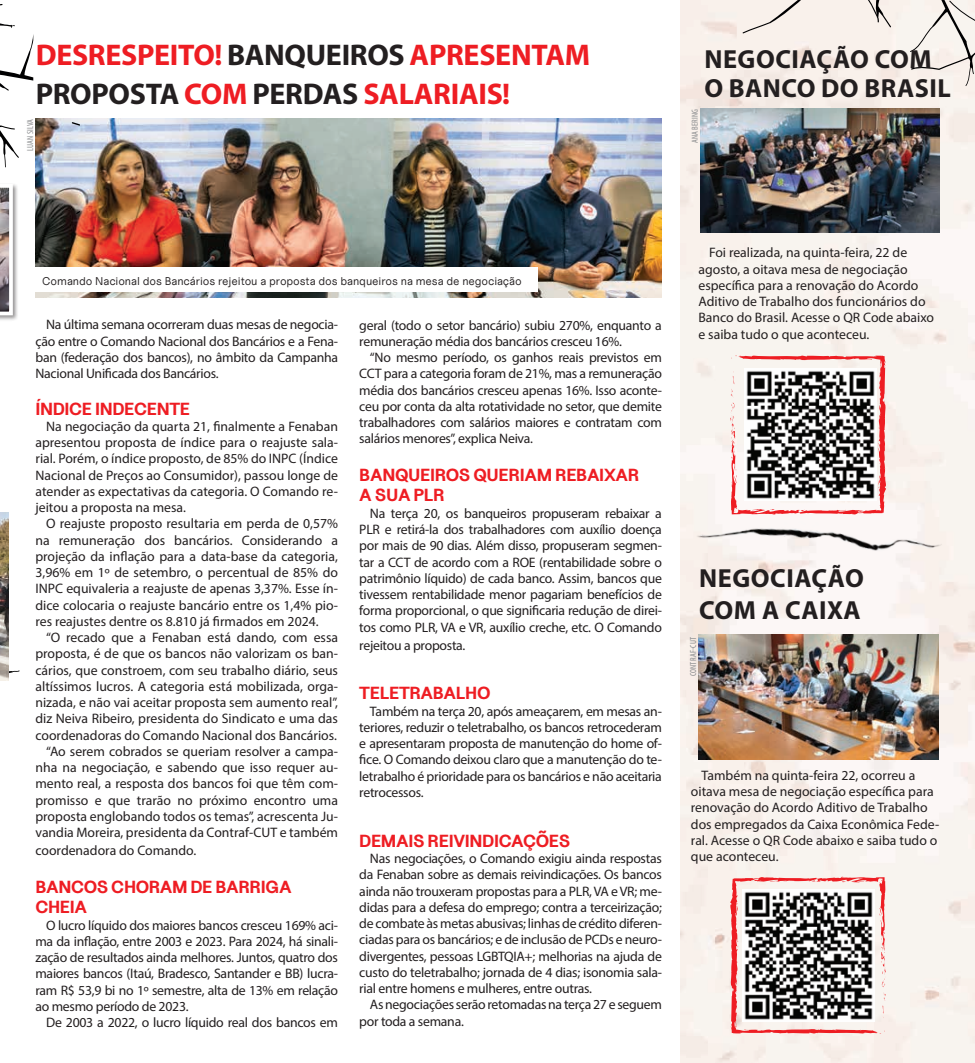
<style>
.page{position:relative;width:975px;height:1063px;background:#fff}
.page>*{position:absolute;margin:0;border:0;box-sizing:border-box;transform-origin:0 0}
.t1{font:700 30px/38.8px "Myriad Pro";letter-spacing:-.01em;color:#ee1d23}
.t2{font:700 26.25px/32.5px "Myriad Pro";letter-spacing:.02em;color:#231f20}
.t3{font:17.5px/20.1px "Uncut Sans Bold";letter-spacing:-.02em;color:#ee1d23}
.t4{font:13.75px/16.2px "Myriad Pro";color:#231f20;text-align:justify}
.t5{font:13.75px/16.2px "Myriad Pro";letter-spacing:-.02em;color:#231f20}
.t6{font:11.25px "Uncut Sans Regular";letter-spacing:-.01em;color:#231f20}
.t7{font:condensed 8.75px "Myriad Pro";letter-spacing:.02em;color:#898b8d}
.s1{color:#231f20}
</style>
<div class="page">
<div style="left:680px;top:0;width:294px;height:1063px;background:#f8f4ef"></div>
<img style="left:680px;top:479px;width:272px;height:117px">
<img style="left:35px;top:119px;width:627px;height:179px">
<div style="left:32px;top:267px;width:505px;height:24px;background:#fff"></div>
<svg style="left:729px;top:876px;width:157px;height:159px"></svg>
<svg style="left:730px;top:355px;width:156px;height:160px"></svg>
<svg style="left:742px;top:0;width:232px;height:161px"></svg>
<svg style="left:76px;top:211px;width:4px;height:3px"></svg>
<svg style="left:72px;top:122px;width:8px;height:4px"></svg>
<svg style="left:9px;top:670px;width:11px;height:3px"></svg>
<div style="left:0;top:183px;width:19px;height:139px;background:#231f20;opacity:.49"></div>
<svg style="left:0;top:4px;width:33px;height:311px"></svg>
<img style="left:0;top:513px;width:9px;height:168px">
<img style="left:700px;top:108px;width:239px;height:125px">
<img style="left:699px;top:634px;width:239px;height:125px">
<h1 class="t1" style="left:36px;top:35px;width:556px">DESRESPEITO! <span class="s1">BANQUEIROS</span> APRESENTAM<br><span class="s1">PROPOSTA</span> COM <span class="s1">PERDAS</span> SALARIAIS!</h1>
<h2 class="t2" style="left:704px;top:44px;width:248px;line-height:28.5px">NEGOCIAÇÃO COM<br>O BANCO DO BRASIL</h2>
<p class="t7" style="left:25px;top:151px;width:33px;rotate:-90deg">LUAN SILVA</p>
<p class="t7" style="left:689px;top:143px;width:36px;rotate:-90deg">ANA BERING</p>
<p class="t6" style="left:42px;top:274px;width:481px">Comando Nacional dos Bancários rejeitou a proposta dos banqueiros na mesa de negociação</p>
<p class="t4" style="left:35px;top:317px;width:304px;text-indent:11px">Na última semana ocorreram duas mesas de negocia&shy;ção entre o Comando Nacional dos Bancários e a Fena&shy;ban (federação dos bancos), no âmbito da Campanha Nacional Unificada dos Bancários.</p>
<p class="t3" style="left:35px;top:398px;width:156px">ÍNDICE INDECENTE</p>
<p class="t4" style="left:35px;top:418px;width:304px;text-indent:11px">Na negociação da quarta 21, finalmente a Fenaban apresentou proposta de índice para o reajuste sala&shy;rial. Porém, o índice proposto, de 85% do INPC (Índice Nacional de Preços ao Consumidor), passou longe de atender as expectativas da categoria. O Comando re&shy;jeitou a proposta na mesa.</p>
<p class="t4" style="left:35px;top:515px;width:304px;text-indent:11px">O reajuste proposto resultaria em perda de 0,57% na remuneração dos bancários. Considerando a projeção da inflação para a data-base da categoria, 3,96% em 1º de setembro, o percentual de 85% do INPC equivaleria a reajuste de apenas 3,37%. Esse ín&shy;dice colocaria o reajuste bancário entre os 1,4% pio&shy;res reajustes dentre os 8.810 já firmados em 2024.</p>
<p class="t4" style="left:35px;top:629px;width:304px;text-align:right">“O recado que a Fenaban está dando, com essa proposta, é de que os bancos não valorizam os ban&shy;cários, que constroem, com seu trabalho diário, seus altíssimos lucros. A categoria está mobilizada, orga&shy;nizada, e não vai aceitar proposta sem aumento real”, diz Neiva Ribeiro, presidenta do Sindicato e uma das coordenadoras do Comando Nacional dos Bancários. “Ao serem cobrados se queriam resolver a campa&shy;nha na negociação, e sabendo que isso requer au&shy;mento real, a resposta dos bancos foi que têm com&shy;promisso e que trarão no próximo encontro uma proposta englobando todos os temas”, acrescenta Ju&shy;vandia Moreira, presidenta da Contraf-CUT e também</p>
<p class="t4" style="left:35px;top:842px;width:162px">coordenadora do Comando.</p>
<p class="t3" style="left:35px;top:877px;width:258px">BANCOS CHORAM DE BARRIGA<br>CHEIA</p>
<p class="t4" style="left:35px;top:917px;width:304px;text-indent:11px">O lucro líquido dos maiores bancos cresceu 169% aci&shy;ma da inflação, entre 2003 e 2023. Para 2024, há sinali&shy;zação de resultados ainda melhores. Juntos, quatro dos maiores bancos (Itaú, Bradesco, Santander e BB) lucra&shy;ram R$ 53,9 bi no 1º semestre, alta de 13% em relação ao mesmo período de 2023.</p>
<p class="t5" style="left:46px;top:1014px;width:293px">De 2003 a 2022, o lucro líquido real dos bancos em</p>
<p class="t5" style="left:359px;top:317px;width:304px">geral (todo o setor bancário) subiu 270%, enquanto a remuneração média dos bancários cresceu 16%.</p>
<p class="t4" style="left:359px;top:349px;width:304px;text-indent:11px">“No mesmo período, os ganhos reais previstos em CCT para a categoria foram de 21%, mas a remuneração média dos bancários cresceu apenas 16%. Isso aconte&shy;ceu por conta da alta rotatividade no setor, que demite trabalhadores com salários maiores e contratam com salários menores”, explica Neiva.</p>
<p class="t3" style="left:359px;top:465px;width:281px">BANQUEIROS QUERIAM REBAIXAR<br>A SUA PLR</p>
<p class="t4" style="left:359px;top:505px;width:304px;text-indent:11px">Na terça 20, os banqueiros propuseram rebaixar a PLR e retirá-la dos trabalhadores com auxílio doença por mais de 90 dias. Além disso, propuseram segmen&shy;tar a CCT de acordo com a ROE (rentabilidade sobre o patrimônio líquido) de cada banco. Assim, bancos que tivessem rentabilidade menor pagariam benefícios de forma proporcional, o que significaria redução de direi&shy;tos como PLR, VA e VR, auxílio creche, etc. O Comando</p>
<p class="t5" style="left:359px;top:637px;width:108px">rejeitou a proposta.</p>
<p class="t3" style="left:359px;top:683px;width:133px">TELETRABALHO</p>
<p class="t4" style="left:359px;top:703px;width:304px;text-indent:11px">Também na terça 20, após ameaçarem, em mesas an&shy;teriores, reduzir o teletrabalho, os bancos retrocederam e apresentaram proposta de manutenção do home of&shy;fice. O Comando deixou claro que a manutenção do te&shy;letrabalho é prioridade para os bancários e não aceitaria retrocessos.</p>
<p class="t3" style="left:359px;top:830px;width:213px">DEMAIS REIVINDICAÇÕES</p>
<p class="t4" style="left:359px;top:850px;width:304px;text-indent:11px">Nas negociações, o Comando exigiu ainda respostas da Fenaban sobre as demais reivindicações. Os bancos ainda não trouxeram propostas para a PLR, VA e VR; me&shy;didas para a defesa do emprego; contra a terceirização; de combate às metas abusivas; linhas de crédito diferen&shy;ciadas para os bancários; e de inclusão de PCDs e neuro&shy;divergentes, pessoas LGBTQIA+; melhorias na ajuda de custo do teletrabalho; jornada de 4 dias; isonomia sala&shy;rial entre homens e mulheres, entre outras.</p>
<p class="t5" style="left:359px;top:996px;width:304px;text-indent:11px">As negociações serão retomadas na terça 27 e seguem por toda a semana.</p>
<p class="t4" style="left:698px;top:244px;width:237px;text-align:left;text-indent:11px">Foi realizada, na quinta-feira, 22 de agosto, a oitava mesa de negociação específica para a renovação do Acordo Aditivo de Trabalho dos funcionários do Banco do Brasil. Acesse o QR Code abaixo e saiba tudo o que aconteceu.</p>
<h2 class="t2" style="left:699px;top:561px;width:166px">NEGOCIAÇÃO<br>COM A CAIXA</h2>
<p class="t7" style="left:688px;top:676px;width:41px;rotate:-90deg">CONTRAF-CUT</p>
<p class="t4" style="left:691px;top:767px;width:250px;text-align:left;text-indent:11px">Também na quinta-feira 22, ocorreu a oitava mesa de negociação específica para renovação do Acordo Aditivo de Trabalho dos empregados da Caixa Econômica Fede&shy;ral. Acesse o QR Code abaixo e saiba tudo o que aconteceu.</p>
</div>
